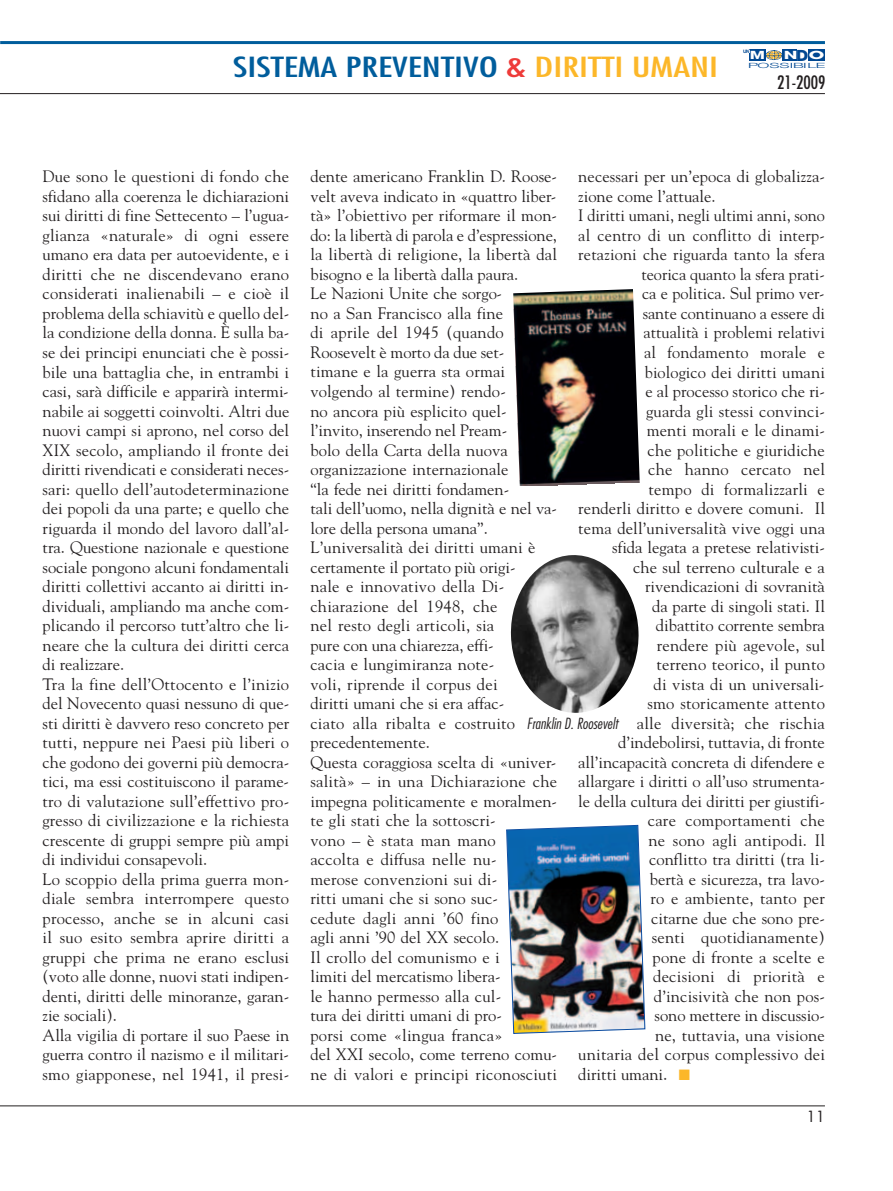
<style>
.page{position:relative;width:893px;height:1191px;background:#fff}
.page>*{position:absolute;margin:0;border:0;box-sizing:border-box;transform-origin:0 0}
.t1{font:condensed 27px "Futura";color:#005d9c;scale:1.5 1}
.t2{font:condensed 18px "Futura";color:#231f20}
.t3{font:16.5px/19.5px "Goudy";letter-spacing:.005em;color:#231f20}
.t4{font:italic 300 condensed 15px "Futura";color:#231f20}
.t5{font:15px "Futura";color:#231f20}
.t6{font:700 10.95px "Avant Garde";color:#fff;scale:1.66 1}
.t7{font:700 10.95px "Avant Garde";color:#fff;scale:1.52 1}
.t8{font:300 7.2px "Helvetica Neue";color:#014892;scale:2.23 1}
.t9{font:700 4.65px "Helvetica Neue";color:#014892}
.s1{color:#ee3b39}
.s2{color:#fcb729}
.s3{font-size:15px;color:#014892}
.s4{font-size:17.25px}
</style>
<div class="page">
<hr style="left:0;top:1105px;width:825px;height:1px;background:#231f20">
<hr style="left:0;top:41px;width:825px;height:3px;background:#005d9c">
<hr style="left:0;top:93px;width:825px;height:1px;background:#231f20">
<div style="left:808px;top:50px;width:17px;height:11px;background:#014892"></div>
<div style="left:782px;top:50px;width:15px;height:11px;background:#014892"></div>
<div style="left:749px;top:50px;width:17px;height:11px;background:#014892"></div>
<svg style="left:766px;top:50px;width:16px;height:10px"></svg>
<img style="left:513px;top:289px;width:127px;height:196px">
<img style="left:510px;top:555px;width:129px;height:158px">
<img style="left:506px;top:824px;width:140px;height:210px">
<h1 class="t1" style="left:233px;top:55px;width:325px">SISTEMA PREVENTIVO <span class="s1">&amp;</span> <span class="s2">DIRITTI UMANI</span></h1>
<p class="t9" style="left:743px;top:50px;width:8px">UN</p>
<p class="t7" style="left:750px;top:51px;width:12px">M</p>
<p class="t6" style="left:784px;top:51px;width:26px">N<span class="s3">D</span>O</p>
<p class="t8" style="left:748px;top:62px;width:36px">P OSSIB ILE</p>
<p class="t2" style="left:777px;top:74px;width:50px">21-2009</p>
<p class="t3" style="left:43px;top:168px;width:248px">Due sono le questioni di fondo che sfidano alla coerenza le dichiarazioni sui diritti di fine Settecento – l’ugua&shy;glianza «naturale» di ogni essere umano era data per autoevidente, e i diritti che ne discendevano erano considerati inalienabili – e cioè il problema della schiavitù e quello del&shy;la condizione della donna. È sulla ba&shy;se dei principi enunciati che è possi&shy;bile una battaglia che, in entrambi i casi, sarà difficile e apparirà intermi&shy;nabile ai soggetti coinvolti. Altri due nuovi campi si aprono, nel corso del XIX secolo, ampliando il fronte dei diritti rivendicati e considerati neces&shy;sari: quello dell’autodeterminazione dei popoli da una parte; e quello che riguarda il mondo del lavoro dall’al&shy;tra. Questione nazionale e questione sociale pongono alcuni fondamentali diritti collettivi accanto ai diritti in&shy;dividuali, ampliando ma anche com&shy;plicando il percorso tutt’altro che li&shy;neare che la cultura dei diritti cerca di realizzare.<br>Tra la fine dell’Ottocento e l’inizio del Novecento quasi nessuno di que&shy;sti diritti è davvero reso concreto per tutti, neppure nei Paesi più liberi o che godono dei governi più democra&shy;tici, ma essi costituiscono il parame&shy;tro di valutazione sull’effettivo pro&shy;gresso di civilizzazione e la richiesta crescente di gruppi sempre più ampi di individui consapevoli.<br>Lo scoppio della prima guerra mon&shy;diale sembra interrompere questo processo, anche se in alcuni casi il suo esito sembra aprire diritti a gruppi che prima ne erano esclusi (voto alle donne, nuovi stati indipen&shy;denti, diritti delle minoranze, garan&shy;zie sociali).<br>Alla vigilia di portare il suo Paese in guerra contro il nazismo e il militari&shy;smo giapponese, nel 1941, il presi-</p>
<p class="t3" style="left:310px;top:168px;width:248px">dente americano Franklin D. Roose&shy;velt aveva indicato in «quattro liber&shy;tà» l’obiettivo per riformare il mon&shy;do: la libertà di parola e d’espressione, la libertà di religione, la libertà dal bisogno e la libertà dalla paura.<br>Le Nazioni Unite che sorgo-<br>no a San Francisco alla fine<br>di aprile del 1945 (quando<br>Roosevelt è morto da due set-<br>timane e la guerra sta ormai volgendo al termine) rendo-<br>no ancora più esplicito quel&shy;l’invito, inserendo nel Pream-<br>bolo della Carta della nuova organizzazione internazionale<br>“la fede nei diritti fondamen-<br>tali dell’uomo, nella dignità e nel va&shy;lore della persona umana”.<br>L’universalità dei diritti umani è certamente il portato più origi-<br>nale e innovativo della Di&shy;chiarazione del 1948, che<br>nel resto degli articoli, sia<br>pure con una chiarezza, effi-<br>cacia e lungimiranza note-<br>voli, riprende il corpus dei<br>diritti umani che si era affac-<br>ciato alla ribalta e costruito precedentemente.<br>Questa coraggiosa scelta di «univer&shy;salità» – in una Dichiarazione che impegna politicamente e moralmen&shy;te gli stati che la sottoscri-<br>vono – è stata man mano<br>accolta e diffusa nelle nu-<br>merose convenzioni sui di-<br>ritti umani che si sono suc-<br>cedute dagli anni ’60 fino<br>agli anni ’90 del XX secolo.<br>Il crollo del comunismo e i<br>limiti del mercatismo libera-<br>le hanno permesso alla cul-<br>tura dei diritti umani di pro-<br>porsi come «lingua franca»<br>del XXI secolo, come terreno comu&shy;ne di valori e principi riconosciuti</p>
<p class="t3" style="left:578px;top:168px;width:248px">necessari per un’epoca di globalizza-</p>
<p class="t3" style="left:578px;top:188px;width:139px">zione come l’attuale.</p>
<p class="t3" style="left:578px;top:207px;width:248px">I diritti umani, negli ultimi anni, sono</p>
<p class="t3" style="left:578px;top:227px;width:248px">al centro di un conflitto di interp -</p>
<p class="t3" style="left:578px;top:246px;width:248px">retazioni che riguarda tanto la sfera</p>
<p class="t3" style="left:641px;top:266px;width:185px">teorica quanto la sfera prati-</p>
<p class="t3" style="left:642px;top:285px;width:184px">ca e politica. Sul primo ver-</p>
<p class="t3" style="left:643px;top:305px;width:184px">sante continuano a essere di</p>
<p class="t3" style="left:643px;top:324px;width:183px">attualità i problemi relativi</p>
<p class="t3" style="left:644px;top:344px;width:182px">al fondamento morale e</p>
<p class="t3" style="left:645px;top:363px;width:182px">biologico dei diritti umani</p>
<p class="t3" style="left:645px;top:383px;width:181px">e al processo storico che ri-</p>
<p class="t3" style="left:646px;top:402px;width:180px">guarda gli stessi convinci-</p>
<p class="t3" style="left:647px;top:422px;width:180px">menti morali e le dinami-</p>
<p class="t3" style="left:647px;top:441px;width:179px">che politiche e giuridiche</p>
<p class="t3" style="left:648px;top:461px;width:178px">che hanno cercato nel</p>
<p class="t3" style="left:648px;top:480px;width:178px">tempo di formalizzarli e</p>
<p class="t3" style="left:578px;top:500px;width:248px">renderli diritto e dovere comuni. Il</p>
<p class="t3" style="left:578px;top:519px;width:248px">tema dell’universalità vive oggi una</p>
<p class="t3" style="left:612px;top:539px;width:214px">sfida legata a pretese relativisti-</p>
<p class="t3" style="left:633px;top:558px;width:193px">che sul terreno culturale e a</p>
<p class="t3" style="left:645px;top:578px;width:181px">rivendicazioni di sovranità</p>
<p class="t3" style="left:652px;top:597px;width:174px">da parte di singoli stati. Il</p>
<p class="t3" style="left:656px;top:617px;width:170px">dibattito corrente sembra</p>
<p class="t3" style="left:657px;top:636px;width:170px">rendere più agevole, sul</p>
<p class="t3" style="left:656px;top:656px;width:170px">terreno teorico, il punto</p>
<p class="t3" style="left:654px;top:675px;width:172px">di vista di un universali-</p>
<p class="t3" style="left:647px;top:695px;width:179px">smo storicamente attento</p>
<p class="t3" style="left:637px;top:714px;width:190px">alle diversità; che rischia</p>
<p class="t3" style="left:618px;top:734px;width:208px">d’indebolirsi, tuttavia, di fronte</p>
<p class="t3" style="left:578px;top:753px;width:248px">all’incapacità concreta di difendere e</p>
<p class="t3" style="left:578px;top:773px;width:248px">allargare i diritti o all’uso strumenta-</p>
<p class="t3" style="left:578px;top:792px;width:248px">le della cultura dei diritti per giustifi-</p>
<p class="t3" style="left:648px;top:812px;width:179px">care comportamenti che</p>
<p class="t3" style="left:648px;top:831px;width:178px">ne sono agli antipodi. Il</p>
<p class="t3" style="left:649px;top:851px;width:177px">conflitto tra diritti (tra li-</p>
<p class="t3" style="left:650px;top:870px;width:177px">bertà e sicurezza, tra lavo-</p>
<p class="t3" style="left:650px;top:890px;width:176px">ro e ambiente, tanto per</p>
<p class="t3" style="left:651px;top:909px;width:175px">citarne due che sono pre-</p>
<p class="t3" style="left:652px;top:929px;width:175px">senti quotidianamente)</p>
<p class="t3" style="left:652px;top:948px;width:174px">pone di fronte a scelte e</p>
<p class="t3" style="left:653px;top:968px;width:173px">decisioni di priorità e</p>
<p class="t3" style="left:654px;top:987px;width:173px">d’incisività che non pos-</p>
<p class="t3" style="left:655px;top:1007px;width:172px">sono mettere in discussio-</p>
<p class="t3" style="left:655px;top:1026px;width:171px">ne, tuttavia, una visione</p>
<p class="t3" style="left:578px;top:1046px;width:248px">unitaria del corpus complessivo dei</p>
<p class="t3" style="left:578px;top:1065px;width:113px">diritti umani<span class="s4">.</span> <span class="s2">■</span></p>
<p class="t4" style="left:527px;top:716px;width:95px">Franklin D.Roosevelt</p>
<p class="t5" style="left:806px;top:1109px;width:20px">11</p>
</div>
